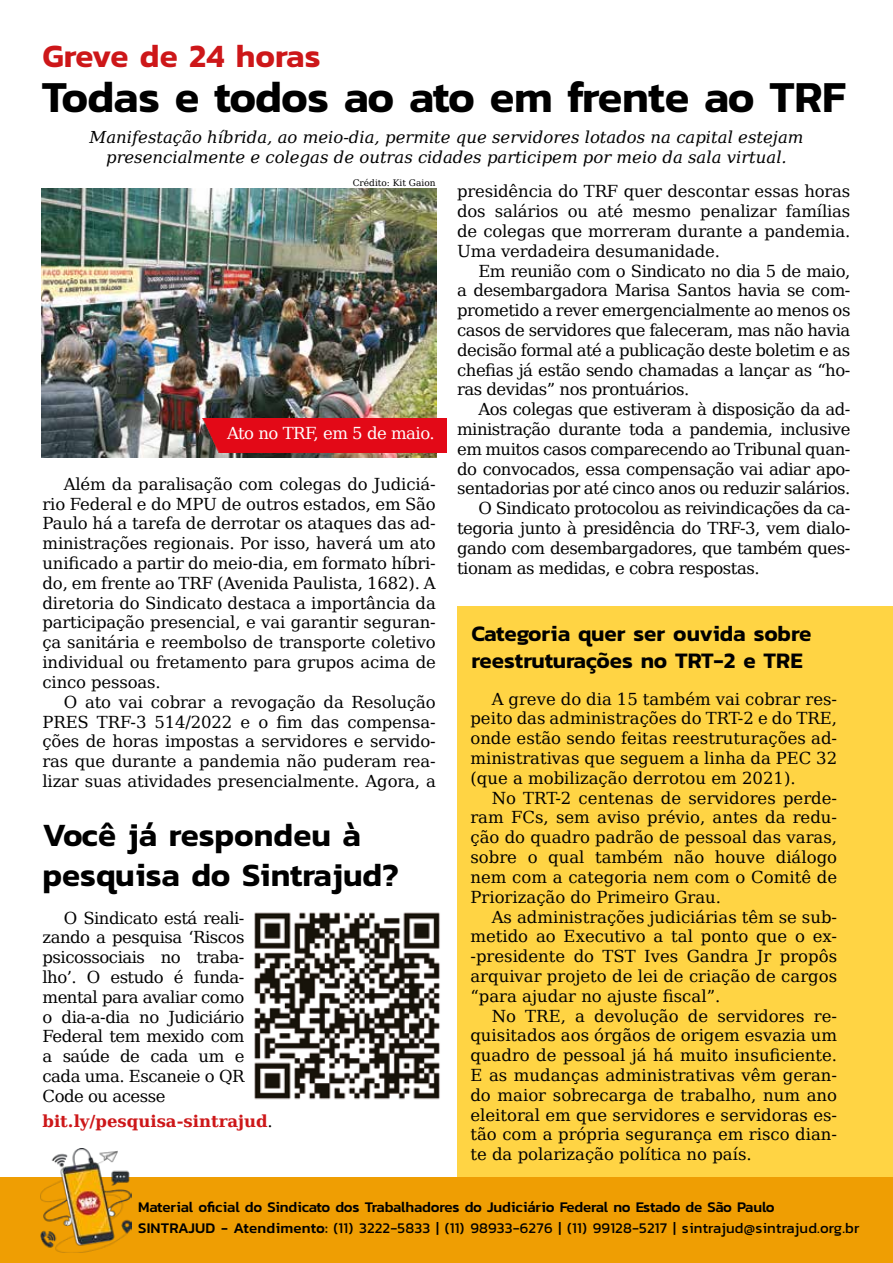
<style>
.page{position:relative;width:893px;height:1263px;background:#fff}
.page>*{position:absolute;margin:0;border:0;box-sizing:border-box;transform-origin:0 0}
.t1{font:600 45px "Kanit";letter-spacing:-.025em;color:#000}
.t2{font:600 33px/39.6px "Kanit";color:#000}
.t3{font:600 33px "Kanit";color:#cd1719}
.t4{font:600 22.5px/27px "Kanit";color:#000}
.t5{font:16.5px/19.8px "DejaVu Serif";letter-spacing:-.03em;color:#000;text-align:justify}
.t6{font:italic 16.5px/19.8px "DejaVu Serif";color:#000;text-align:center}
.t7{font:700 16.5px "DejaVu Serif";color:#cd1719}
.t8{font:16.5px "DejaVu Serif";letter-spacing:-.03em;color:#fff}
.t9{font:500 15px/21px "Kanit";letter-spacing:-.01em;color:#000}
.t10{font:9px "DejaVu Serif";color:#000}
.s1{font-weight:400;color:#000}
.s2{font-weight:400}
</style>
<div class="page">
<div style="left:457px;top:606px;width:436px;height:652px;background:#ffd444"></div>
<img style="left:254px;top:912px;width:186px;height:188px">
<div style="left:0;top:1178px;width:893px;height:85px;background:#ef9e03"></div>
<img style="left:41px;top:1148px;width:91px;height:104px">
<img style="left:42px;top:188px;width:394px;height:270px">
<div style="left:202px;top:418px;width:244px;height:34px;background:#e30917"></div>
<h2 class="t3" style="left:42px;top:31px;width:280px">Greve de 24 horas</h2>
<h1 class="t1" style="left:42px;top:63px;width:805px">Todas e todos ao ato em frente ao TRF</h1>
<p class="t6" style="left:90px;top:127px;width:715px">Manifestação híbrida, ao meio-dia, permite que servidores lotados na capital estejam presencialmente e colegas de outras cidades participem por meio da sala virtual.</p>
<p class="t10" style="left:353px;top:176px;width:84px">Crédito: Kit Gaion</p>
<p class="t5" style="left:457px;top:181px;width:395px">presidência do TRF quer descontar essas horas dos salários ou até mesmo penalizar famílias de colegas que morreram durante a pandemia.<br>Uma verdadeira desumanidade.</p>
<p class="t5" style="left:457px;top:260px;width:395px;text-indent:21px">Em reunião com o Sindicato no dia 5 de maio, a desembargadora Marisa Santos havia se com&shy;prometido a rever emergencialmente ao menos os casos de servidores que faleceram, mas não havia decisão formal até a publicação deste boletim e as chefias já estão sendo chamadas a lançar as “ho&shy;ras devidas” nos prontuários.</p>
<p class="t5" style="left:478px;top:399px;width:374px">Aos colegas que estiveram à disposição da ad-</p>
<p class="t5" style="left:457px;top:419px;width:395px">ministração durante toda a pandemia, inclusive</p>
<p class="t5" style="left:457px;top:438px;width:395px">em muitos casos comparecendo ao Tribunal quan-</p>
<p class="t5" style="left:457px;top:458px;width:395px">do convocados, essa compensação vai adiar apo-</p>
<p class="t5" style="left:457px;top:478px;width:395px">sentadorias por até cinco anos ou reduzir salários.</p>
<p class="t5" style="left:478px;top:498px;width:374px">O Sindicato protocolou as reivindicações da ca-</p>
<p class="t5" style="left:457px;top:518px;width:395px">tegoria junto à presidência do TRF-3, vem dialo-</p>
<p class="t5" style="left:457px;top:537px;width:395px">gando com desembargadores, que também ques-</p>
<p class="t5" style="left:457px;top:557px;width:304px">tionam as medidas, e cobra respostas.</p>
<p class="t8" style="left:227px;top:421px;width:209px">Ato no TRF, em 5 de maio.</p>
<p class="t5" style="left:43px;top:474px;width:395px;text-indent:21px">Além da paralisação com colegas do Judiciá&shy;rio Federal e do MPU de outros estados, em São Paulo há a tarefa de derrotar os ataques das ad&shy;ministrações regionais. Por isso, haverá um ato unificado a partir do meio-dia, em formato híbri&shy;do, em frente ao TRF (Avenida Paulista, 1682). A diretoria do Sindicato destaca a importância da participação presencial, e vai garantir seguran&shy;ça sanitária e reembolso de transporte coletivo individual ou fretamento para grupos acima de cinco pessoas.</p>
<p class="t5" style="left:43px;top:691px;width:395px;text-indent:21px">O ato vai cobrar a revogação da Resolução PRES TRF-3 514/2022 e o fim das compensa&shy;ções de horas impostas a servidores e servido&shy;ras que durante a pandemia não puderam rea&shy;lizar suas atividades presencialmente. Agora, a</p>
<p class="t5" style="left:470px;top:688px;width:368px;text-indent:21px">A greve do dia 15 também vai cobrar res&shy;peito das administrações do TRT-2 e do TRE, onde estão sendo feitas reestruturações ad&shy;ministrativas que seguem a linha da PEC 32 (que a mobilização derrotou em 2021).</p>
<p class="t5" style="left:470px;top:787px;width:368px;text-indent:21px">No TRT-2 centenas de servidores perde&shy;ram FCs, sem aviso prévio, antes da redu&shy;ção do quadro padrão de pessoal das varas, sobre o qual também não houve diálogo nem com a categoria nem com o Comitê de Priorização do Primeiro Grau.</p>
<p class="t5" style="left:470px;top:906px;width:368px;text-indent:21px">As administrações judiciárias têm se sub&shy;metido ao Executivo a tal ponto que o ex--presidente do TST Ives Gandra Jr propôs arquivar projeto de lei de criação de cargos “para ajudar no ajuste fiscal”.</p>
<p class="t5" style="left:470px;top:1005px;width:368px;text-indent:21px">No TRE, a devolução de servidores re&shy;quisitados aos órgãos de origem esvazia um quadro de pessoal já há muito insuficiente.<br>E as mudanças administrativas vêm geran&shy;do maior sobrecarga de trabalho, num ano eleitoral em que servidores e servidoras es&shy;tão com a própria segurança em risco dian&shy;te da polarização política no país.</p>
<h3 class="t4" style="left:471px;top:619px;width:341px">Categoria quer ser ouvida sobre reestruturações no TRT-2 e TRE</h3>
<h2 class="t2" style="left:43px;top:814px;width:358px">Você já respondeu à pesquisa do Sintrajud?</h2>
<p class="t5" style="left:43px;top:907px;width:203px;text-indent:21px">O Sindicato está reali&shy;zando a pesquisa ‘Riscos psicossociais no traba&shy;lho’. O estudo é funda&shy;mental para avaliar como o dia-a-dia no Judiciário Federal tem mexido com a saúde de cada um e cada uma. Escaneie o QR Code ou acesse</p>
<p class="t7" style="left:43px;top:1108px;width:232px">bit.ly/pesquisa-sintrajud<span class="s1">.</span></p>
<p class="t9" style="left:138px;top:1196px;width:723px">Material oficial do Sindicato dos Trabalhadores do Judiciário Federal no Estado de São Paulo<br>SINTRAJUD - Atendimento: <span class="s2">(11) 3222-5833 | (11) 98933-6276 | (11) 99128-5217 | sintrajud@sintrajud.org.br</span></p>
</div>
